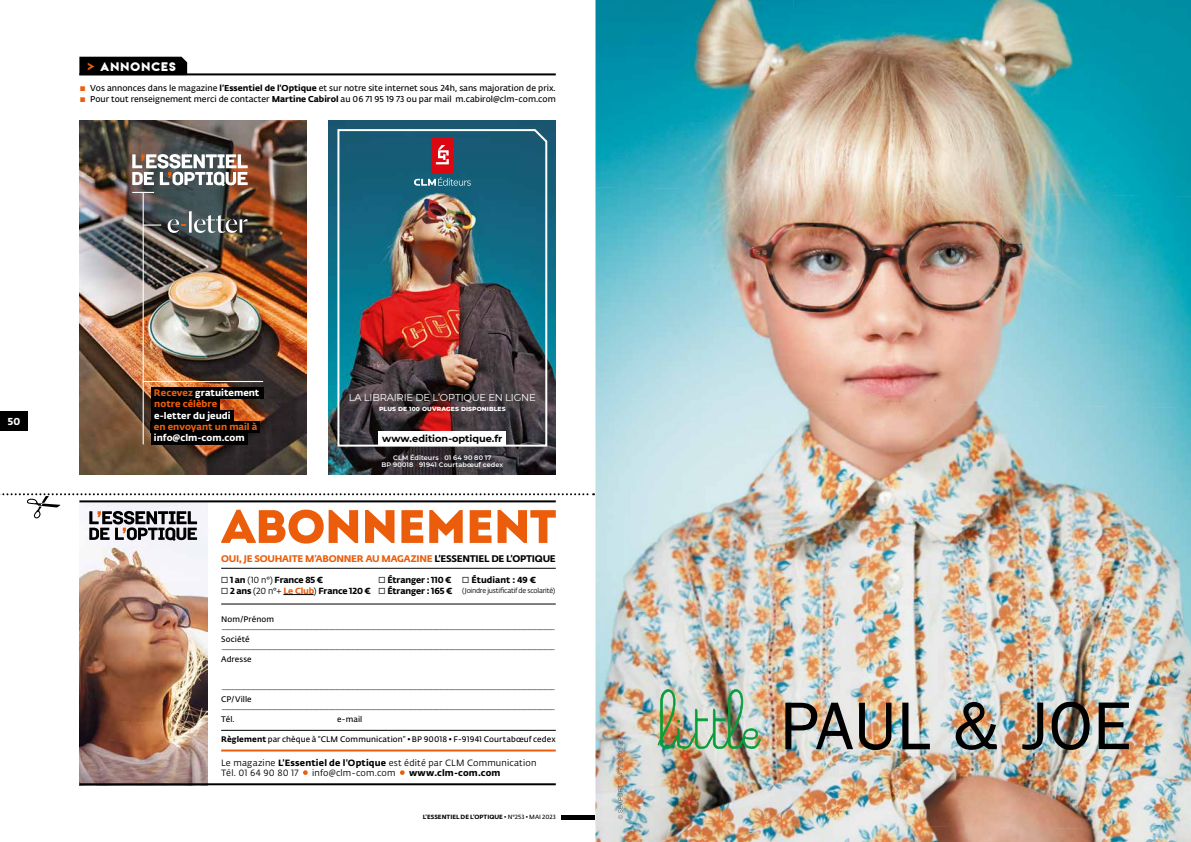
<style>
.page{position:relative;width:1191px;height:842px;background:#fff}
.page>*{position:absolute;margin:0;border:0;box-sizing:border-box;transform-origin:0 0}
.t1{font:11px "Lemon Milkbold";letter-spacing:.11em;color:#fff}
.t2{font:10px "Montserrat";letter-spacing:-.02em;color:#fff}
.t3{font:10px "Fedra Sans Alt Pro Bold LF";color:#fff}
.t4{font:700 9.8px "Montserrat";color:#000}
.t5{font:9.5px "Fedra Sans Alt Pro Bold LF";letter-spacing:-.025em;color:#eb5d0b}
.t6{font:9.4px "Fedra Sans Alt Pro Bold LF";color:#fff}
.t7{font:9.4px "Fedra Sans Alt Pro Bold LF";color:#eb5d0b}
.t8{font:9px/10px "Fedra Sans Alt Pro Book LF";letter-spacing:.02em;color:#000}
.t9{font:8.8px "Fedra Sans Alt Pro Bold LF";letter-spacing:-.015em;color:#000}
.t10{font:8.5px "Fedra Sans Alt Pro Demi LF";color:#000}
.t11{font:8px "Fedra Sans Alt Pro Demi LF";color:#797979}
.t12{font:8px "Fedra Sans Alt Pro Demi LF";letter-spacing:.015em;color:#000}
.t13{font:7px "Fedra Sans Alt Pro Book LF";letter-spacing:-.03em;color:#000}
.t14{font:600 6.5px/7px "Montserrat";letter-spacing:.02em;color:#fff;text-align:center}
.t15{font:6px "Fedra Sans Alt Pro Bold LF";letter-spacing:.005em;color:#000}
.t16{font:800 6px "Montserrat";letter-spacing:.02em;color:#fff}
.s1{color:#eb5d0b}
.s2{font-family:"Fedra Sans Alt Pro Bold LF"}
.s3{color:#db0812}
.s4{color:#000}
.s5{font-family:"Fedra Sans Alt Pro Demi LF"}
.s6{font-family:"Fedra Sans Alt Pro Book LF"}
.s7{font-family:"Fedra Sans Alt Pro Demi LF";font-size:8.8px}
.s8{font-family:"Fedra Sans Alt Pro Bold LF";font-size:8.8px}
.s9{font-size:8.8px}
.s10{font-family:"Fedra Sans Alt Pro Bold LF";font-size:8.8px;color:#eb5d0b}
</style>
<div class="page">
<div style="left:0;top:411px;width:28px;height:20px;background:#000"></div>
<hr style="left:561px;top:815px;width:34px;height:4px;background:#000">
<div style="left:79px;top:57px;width:108px;height:16px;background:#000"></div>
<hr style="left:79px;top:73px;width:477px;height:2px;background:#000">
<img style="left:79px;top:120px;width:227px;height:355px">
<svg style="left:132px;top:154px;width:116px;height:32px"></svg>
<hr style="left:143px;top:192px;width:1px;height:252px;background:#fff">
<svg style="left:168px;top:211px;width:79px;height:22px"></svg>
<svg style="left:132px;top:192px;width:22px;height:1px"></svg>
<svg style="left:143px;top:224px;width:18px;height:2px"></svg>
<div style="left:151px;top:399px;width:68px;height:11px;background:#000"></div>
<div style="left:151px;top:410px;width:82px;height:12px;background:#000"></div>
<div style="left:151px;top:422px;width:109px;height:11px;background:#000"></div>
<div style="left:151px;top:433px;width:96px;height:11px;background:#000"></div>
<div style="left:151px;top:388px;width:112px;height:11px;background:#000"></div>
<hr style="left:143px;top:381px;width:120px;height:1px;background:#fff">
<img style="left:329px;top:120px;width:227px;height:355px">
<img style="left:336px;top:128px;width:212px;height:320px">
<img style="left:79px;top:549px;width:128px;height:234px">
<hr style="left:283px;top:594px;width:30px;height:1px;background:#000">
<svg style="left:303px;top:770px;width:5px;height:5px"></svg>
<svg style="left:400px;top:770px;width:4px;height:5px"></svg>
<hr style="left:79px;top:783px;width:477px;height:2px;background:#000">
<hr style="left:221px;top:568px;width:335px;height:1px;background:#000">
<hr style="left:221px;top:603px;width:335px;height:1px;background:#000">
<hr style="left:221px;top:730px;width:335px;height:1px;background:#000">
<hr style="left:221px;top:749px;width:335px;height:2px;background:#eb5d0b">
<svg style="left:0;top:493px;width:594px;height:56px"></svg>
<img style="left:595px;top:0;width:195px;height:187px">
<img style="left:790px;top:0;width:213px;height:190px">
<img style="left:1003px;top:0;width:188px;height:193px">
<img style="left:595px;top:187px;width:195px;height:212px">
<img style="left:787px;top:190px;width:216px;height:211px">
<img style="left:999px;top:193px;width:192px;height:212px">
<img style="left:595px;top:399px;width:192px;height:211px">
<img style="left:784px;top:401px;width:216px;height:212px">
<img style="left:996px;top:405px;width:195px;height:211px">
<img style="left:595px;top:610px;width:189px;height:211px">
<img style="left:780px;top:613px;width:217px;height:208px">
<img style="left:993px;top:616px;width:198px;height:205px">
<img style="left:595px;top:821px;width:596px;height:21px">
<img style="left:618px;top:738px;width:4px;height:21px">
<img style="left:657px;top:689px;width:104px;height:60px">
<img style="left:785px;top:703px;width:68px;height:46px">
<img style="left:859px;top:703px;width:32px;height:52px">
<img style="left:955px;top:702px;width:42px;height:50px">
<svg style="left:1022px;top:702px;width:21px;height:48px"></svg>
<img style="left:1051px;top:702px;width:38px;height:48px">
<svg style="left:902px;top:703px;width:28px;height:46px"></svg>
<svg style="left:1098px;top:702px;width:30px;height:47px"></svg>
<h1 class="t1" style="left:88px;top:59px;width:89px"><span class="s1">&gt;</span> ANNONCES</h1>
<p class="t10" style="left:79px;top:82px;width:478px"><span class="s1">▪</span> Vos annonces dans le magazine <span class="s2">l’Essentiel de l’Optique</span> et sur notre site internet sous 24h, sans majoration de prix.</p>
<p class="t10" style="left:79px;top:93px;width:478px"><span class="s1">▪</span> Pour tout renseignement merci de contacter <span class="s2">Martine Cabirol</span> au 06 71 95 19 73 ou par mail m.cabirol@clm-com.com</p>
<p class="t3" style="left:8px;top:413px;width:14px">50</p>
<p class="t6" style="left:154px;top:385px;width:107px"><span class="s1">Recevez</span> gratuitement</p>
<p class="t7" style="left:154px;top:396px;width:64px">notre célèbre</p>
<p class="t6" style="left:154px;top:408px;width:78px">e-letter du jeudi</p>
<p class="t7" style="left:154px;top:419px;width:105px">en envoyant un mail à</p>
<p class="t6" style="left:154px;top:430px;width:92px">info@clm-com.com</p>
<p class="t2" style="left:349px;top:390px;width:188px">LA LIBRAIRIE DE L’OPTIQUE EN LIGNE</p>
<p class="t16" style="left:379px;top:404px;width:128px">PLUS DE 100 OUVRAGES DISPONIBLES</p>
<p class="t4" style="left:382px;top:431px;width:122px">www.edition-optique.fr</p>
<p class="t14" style="left:381px;top:454px;width:123px">CLM Éditeurs <span class="s3">•</span> 01 64 90 80 17<br>BP 90018 <span class="s3">•</span> 91941 Courtabœuf cedex</p>
<p class="t5" style="left:221px;top:551px;width:336px">OUI, JE SOUHAITE M’ABONNER AU MAGAZINE <span class="s4">L’ESSENTIEL DE L’OPTIQUE</span></p>
<p class="t9" style="left:221px;top:572px;width:103px"><span class="s5">☐</span> 1 an <span class="s6">(10 n°)</span> France 85 €</p>
<p class="t9" style="left:378px;top:572px;width:159px"><span class="s5">☐</span> Étranger : 110 € <span class="s5">☐</span> Étudiant : 49 €</p>
<p class="t13" style="left:221px;top:585px;width:336px"><span class="s7">☐</span> <span class="s8">2 ans</span> <span class="s9">(20 n°+</span> <span class="s10">Le Club</span><span class="s9">)</span> <span class="s8">France 120 €</span> <span class="s7">☐</span> <span class="s8">Étranger : 165 €</span> (Joindre justificatif de scolarité)</p>
<p class="t12" style="left:221px;top:613px;width:54px">Nom/Prénom</p>
<p class="t11" style="left:221px;top:623px;width:336px">-----------------------------------------------------------------------------------------------------------------------------------------------------------------------------------------------------------------------------------------</p>
<p class="t12" style="left:221px;top:633px;width:30px">Société</p>
<p class="t11" style="left:221px;top:643px;width:336px">-----------------------------------------------------------------------------------------------------------------------------------------------------------------------------------------------------------------------------------------</p>
<p class="t12" style="left:221px;top:653px;width:32px">Adresse</p>
<p class="t11" style="left:221px;top:683px;width:336px">-----------------------------------------------------------------------------------------------------------------------------------------------------------------------------------------------------------------------------------------</p>
<p class="t12" style="left:221px;top:693px;width:32px">CP/Ville</p>
<p class="t11" style="left:221px;top:703px;width:336px">-----------------------------------------------------------------------------------------------------------------------------------------------------------------------------------------------------------------------------------------</p>
<p class="t12" style="left:221px;top:713px;width:15px">Tél.</p>
<p class="t12" style="left:337px;top:713px;width:27px">e-mail</p>
<p class="t12" style="left:221px;top:733px;width:336px"><span class="s2">Règlement</span> par chèque à “CLM Communication” • BP 90018 • F-91941 Courtabœuf cedex</p>
<p class="t8" style="left:221px;top:757px;width:317px">Le magazine <span class="s2">L’Essentiel de l’Optique</span> est édité par CLM Communication<br>Tél. 01 64 90 80 17 <span class="s1">•</span> info@clm-com.com <span class="s1">•</span> <span class="s2">www.clm-com.com</span></p>
<p class="t15" style="left:423px;top:812px;width:134px">L’ESSENTIEL DE L’OPTIQUE <span class="s5">• N°253 • MAI 2023</span></p>
</div>
